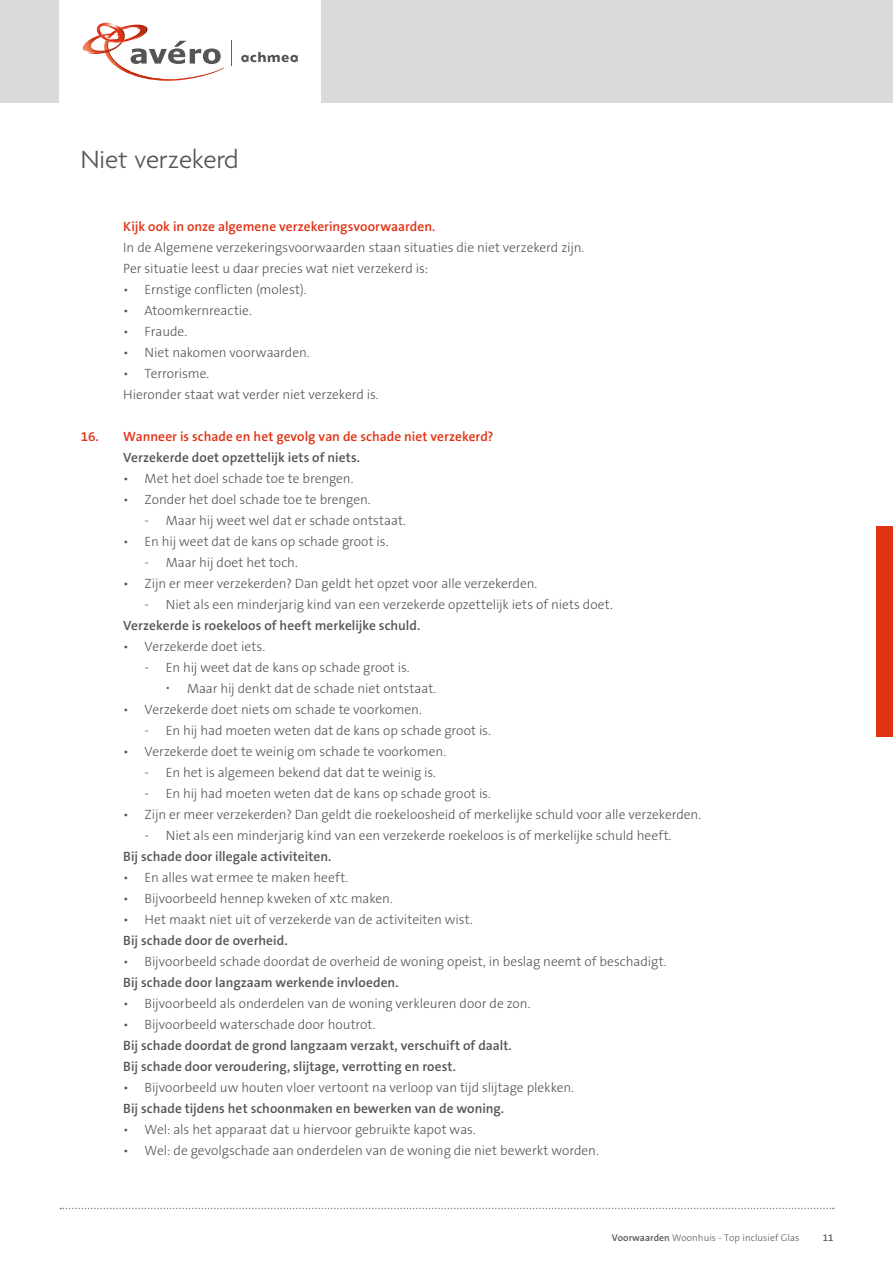
<style>
.page{position:relative;width:893px;height:1263px;background:#fff}
.page>*{position:absolute;margin:0;border:0;box-sizing:border-box;transform-origin:0 0}
.t1{font:300 27px "Agenda";color:#555}
.t2{font:300 13.5px/21px "The Sans B3";letter-spacing:-.005em;color:#555}
.t3{font:600 13.5px/21px "The Sans B6";color:#555}
.t4{font:600 13.5px "The Sans B6";color:#e13214}
.t5{font:300 9.75px "The Sans B3";letter-spacing:.005em;color:#555}
.s1{font-family:"The Sans B6";font-weight:600}
</style>
<div class="page">
<div style="left:0;top:0;width:893px;height:103px;background:#dadada"></div>
<div style="left:60px;top:0;width:261px;height:103px;background:#fff"></div>
<svg style="left:241px;top:52px;width:57px;height:10px"></svg>
<svg style="left:83px;top:22px;width:141px;height:59px"></svg>
<svg style="left:231px;top:41px;width:1px;height:25px"></svg>
<svg style="left:60px;top:1208px;width:774px;height:1px"></svg>
<div style="left:876px;top:526px;width:17px;height:211px;background:#e13214"></div>
<h1 class="t1" style="left:81px;top:145px;width:159px">Niet verzekerd</h1>
<p class="t4" style="left:123px;top:219px;width:314px">Kijk ook in onze algemene verzekeringsvoorwaarden.</p>
<p class="t2" style="left:123px;top:238px;width:463px">In de Algemene verzekeringsvoorwaarden staan situaties die niet verzekerd zijn.<br>Per situatie leest u daar precies wat niet verzekerd is:</p>
<p class="t2" style="left:123px;top:280px;width:185px">• Ernstige conflicten (molest).</p>
<p class="t2" style="left:123px;top:301px;width:130px">• Atoomkernreactie.</p>
<p class="t2" style="left:123px;top:322px;width:65px">• Fraude.</p>
<p class="t2" style="left:123px;top:343px;width:188px">• Niet nakomen voorwaarden.</p>
<p class="t2" style="left:123px;top:364px;width:257px">• Terrorisme.<br>Hieronder staat wat verder niet verzekerd is.</p>
<p class="t4" style="left:81px;top:429px;width:414px">16. Wanneer is schade en het gevolg van de schade niet verzekerd?</p>
<p class="t3" style="left:123px;top:448px;width:238px">Verzekerde doet opzettelijk iets of niets.</p>
<p class="t2" style="left:123px;top:469px;width:232px">• Met het doel schade toe te brengen.</p>
<p class="t2" style="left:123px;top:490px;width:249px">• Zonder het doel schade toe te brengen.</p>
<p class="t2" style="left:145px;top:511px;width:263px">- Maar hij weet wel dat er schade ontstaat.</p>
<p class="t2" style="left:123px;top:532px;width:267px">• En hij weet dat de kans op schade groot is.</p>
<p class="t2" style="left:145px;top:553px;width:155px">- Maar hij doet het toch.</p>
<p class="t2" style="left:123px;top:574px;width:415px">• Zijn er meer verzekerden? Dan geldt het opzet voor alle verzekerden.</p>
<p class="t2" style="left:145px;top:595px;width:470px">- Niet als een minderjarig kind van een verzekerde opzettelijk iets of niets doet.</p>
<p class="t3" style="left:123px;top:616px;width:299px">Verzekerde is roekeloos of heeft merkelijke schuld.</p>
<p class="t2" style="left:123px;top:637px;width:143px">• Verzekerde doet iets.</p>
<p class="t2" style="left:187px;top:658px;width:251px;text-indent:-43px">- En hij weet dat de kans op schade groot is.<br>Maar hij denkt dat de schade niet ontstaat.</p>
<p class="t2" style="left:123px;top:700px;width:300px">• Verzekerde doet niets om schade te voorkomen.</p>
<p class="t2" style="left:145px;top:721px;width:348px">- En hij had moeten weten dat de kans op schade groot is.</p>
<p class="t2" style="left:123px;top:742px;width:324px">• Verzekerde doet te weinig om schade te voorkomen.</p>
<p class="t2" style="left:145px;top:763px;width:293px">- En het is algemeen bekend dat dat te weinig is.</p>
<p class="t2" style="left:145px;top:784px;width:348px">- En hij had moeten weten dat de kans op schade groot is.</p>
<p class="t2" style="left:123px;top:805px;width:579px">• Zijn er meer verzekerden? Dan geldt die roekeloosheid of merkelijke schuld voor alle verzekerden.</p>
<p class="t2" style="left:145px;top:826px;width:529px">- Niet als een minderjarig kind van een verzekerde roekeloos is of merkelijke schuld heeft.</p>
<p class="t3" style="left:123px;top:847px;width:210px">Bij schade door illegale activiteiten.</p>
<p class="t2" style="left:123px;top:868px;width:227px">• En alles wat ermee te maken heeft.</p>
<p class="t2" style="left:123px;top:889px;width:271px">• Bijvoorbeeld hennep kweken of xtc maken.</p>
<p class="t2" style="left:123px;top:910px;width:351px">• Het maakt niet uit of verzekerde van de activiteiten wist.</p>
<p class="t3" style="left:123px;top:931px;width:166px">Bij schade door de overheid.</p>
<p class="t2" style="left:123px;top:952px;width:545px">• Bijvoorbeeld schade doordat de overheid de woning opeist, in beslag neemt of beschadigt.</p>
<p class="t3" style="left:123px;top:973px;width:277px">Bij schade door langzaam werkende invloeden.</p>
<p class="t2" style="left:123px;top:994px;width:409px">• Bijvoorbeeld als onderdelen van de woning verkleuren door de zon.</p>
<p class="t2" style="left:123px;top:1015px;width:254px">• Bijvoorbeeld waterschade door houtrot.</p>
<p class="t3" style="left:123px;top:1036px;width:390px">Bij schade doordat de grond langzaam verzakt, verschuift of daalt.<br>Bij schade door veroudering, slijtage, verrotting en roest.</p>
<p class="t2" style="left:123px;top:1078px;width:452px">• Bijvoorbeeld uw houten vloer vertoont na verloop van tijd slijtage plekken.</p>
<p class="t3" style="left:123px;top:1099px;width:382px">Bij schade tijdens het schoonmaken en bewerken van de woning.</p>
<p class="t2" style="left:123px;top:1120px;width:354px">• Wel: als het apparaat dat u hiervoor gebruikte kapot was.</p>
<p class="t2" style="left:123px;top:1141px;width:477px">• Wel: de gevolgschade aan onderdelen van de woning die niet bewerkt worden.</p>
<p class="t5" style="left:612px;top:1233px;width:189px"><span class="s1">Voorwaarden</span> Woonhuis - Top inclusief Glas</p>
<p class="t5" style="left:823px;top:1233px;width:12px">11</p>
</div>
